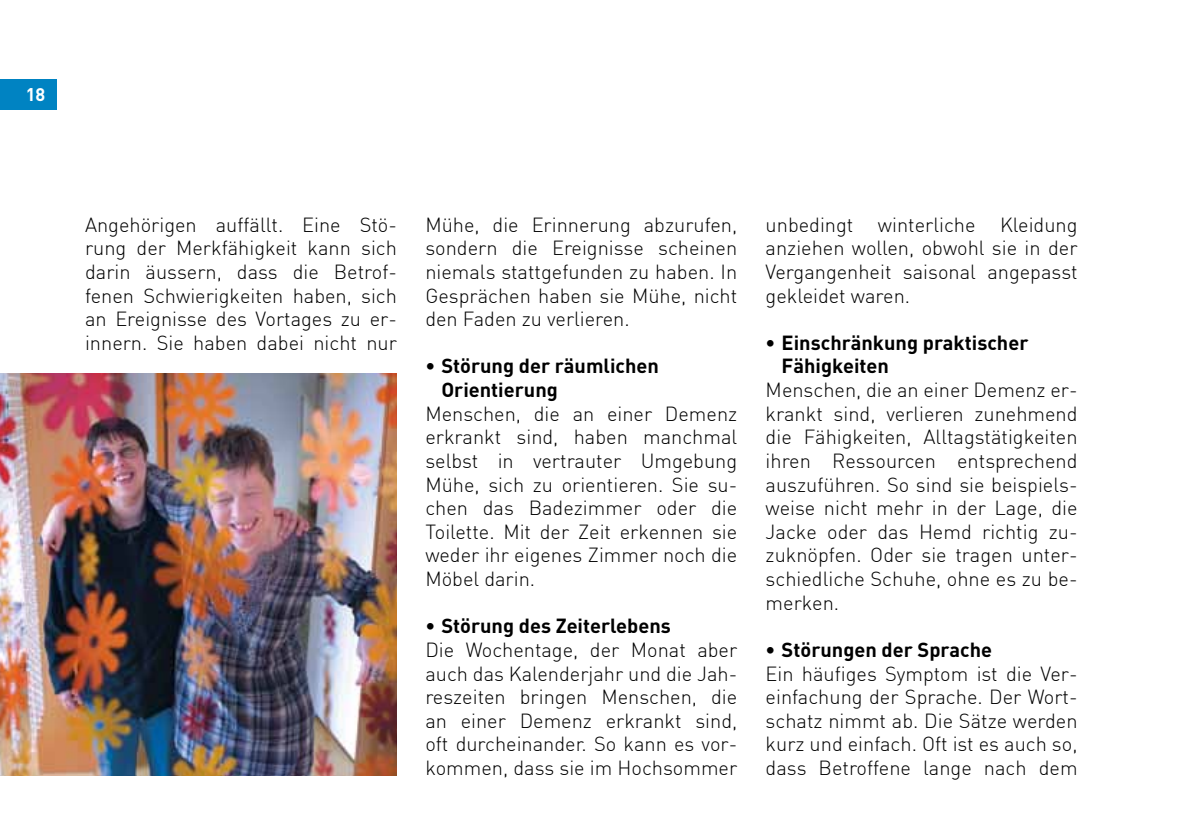
<style>
.page{position:relative;width:1191px;height:840px;background:#fff}
.page>*{position:absolute;margin:0;border:0;box-sizing:border-box;transform-origin:0 0}
.t1{font:300 20px/23.6px "DIN";color:#000;text-align:justify}
.t2{font:700 20px/23.6px "DIN";color:#000}
.t3{font:700 18px "DIN";color:#fff}
</style>
<div class="page">
<img style="left:0;top:373px;width:397px;height:401px">
<div style="left:0;top:79px;width:57px;height:31px;background:#0083c2"></div>
<p class="t3" style="left:26px;top:83px;width:21px">18</p>
<p class="t1" style="left:85px;top:212px;width:313px">Angehörigen auffällt. Eine Stö&shy;rung der Merkfähigkeit kann sich darin äussern, dass die Betrof&shy;fenen Schwierigkeiten haben, sich an Ereignisse des Vortages zu er&shy;innern. Sie haben dabei nicht nur</p>
<p class="t1" style="left:425px;top:212px;width:313px">Mühe, die Erinnerung abzurufen, sondern die Ereignisse scheinen niemals stattgefunden zu haben. In Gesprächen haben sie Mühe, nicht den Faden zu verlieren.</p>
<p class="t2" style="left:441px;top:353px;width:219px;text-indent:-16px">• Störung der räumlichen<br>Orientierung</p>
<p class="t1" style="left:425px;top:401px;width:313px">Menschen, die an einer Demenz erkrankt sind, haben manchmal selbst in vertrauter Umgebung Mühe, sich zu orientieren. Sie su&shy;chen das Badezimmer oder die Toilette. Mit der Zeit erkennen sie weder ihr eigenes Zimmer noch die Möbel darin.</p>
<p class="t2" style="left:425px;top:613px;width:247px">• Störung des Zeiterlebens</p>
<p class="t1" style="left:425px;top:637px;width:313px">Die Wochentage, der Monat aber auch das Kalenderjahr und die Jah&shy;reszeiten bringen Menschen, die an einer Demenz erkrankt sind, oft durcheinander. So kann es vor&shy;kommen, dass sie im Hochsommer</p>
<p class="t1" style="left:765px;top:212px;width:313px">unbedingt winterliche Kleidung anziehen wollen, obwohl sie in der Vergangenheit saisonal angepasst gekleidet waren.</p>
<p class="t2" style="left:781px;top:329px;width:248px;text-indent:-16px">• Einschränkung praktischer<br>Fähigkeiten</p>
<p class="t1" style="left:765px;top:377px;width:313px">Menschen, die an einer Demenz er&shy;krankt sind, verlieren zunehmend die Fähigkeiten, Alltagstätigkeiten ihren Ressourcen entsprechend auszuführen. So sind sie beispiels&shy;weise nicht mehr in der Lage, die Jacke oder das Hemd richtig zu&shy;zuknöpfen. Oder sie tragen unter&shy;schiedliche Schuhe, ohne es zu be&shy;merken.</p>
<p class="t2" style="left:765px;top:636px;width:228px">• Störungen der Sprache</p>
<p class="t1" style="left:765px;top:661px;width:313px">Ein häufiges Symptom ist die Ver&shy;einfachung der Sprache. Der Wort&shy;schatz nimmt ab. Die Sätze werden kurz und einfach. Oft ist es auch so, dass Betroffene lange nach dem</p>
</div>
